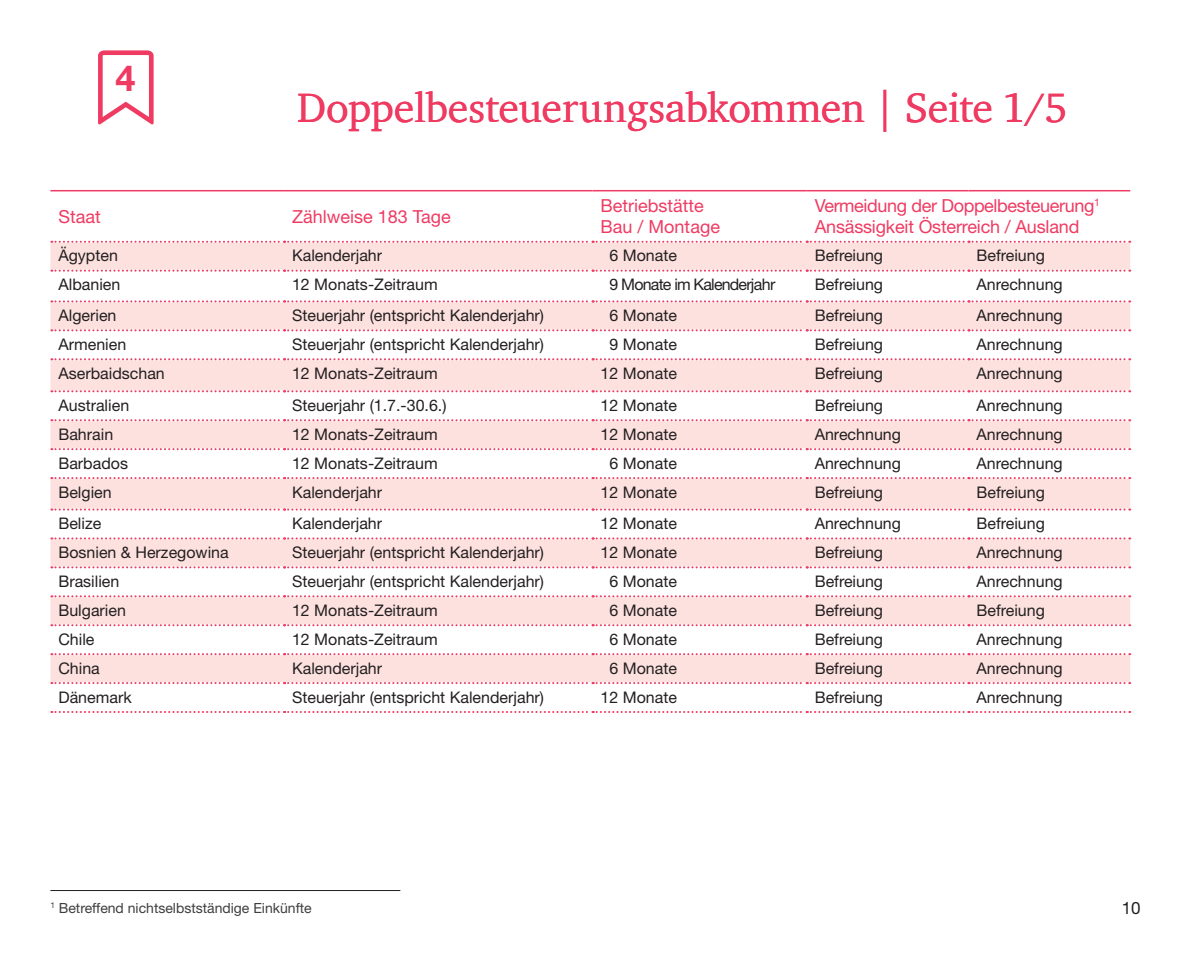
<style>
.page{position:relative;width:1191px;height:964px;background:#fff}
.page>*{position:absolute;margin:0;border:0;box-sizing:border-box;transform-origin:0 0}
.Outcome_Head_3{font:42px "ITC Charter Com";letter-spacing:-.01em;color:#ef3b62}
.t1{font:700 36px "Helvetica Neue LT Pro";color:#ef3b62}
.t2{font:18px/21.6px "Helvetica Neue LT Pro";letter-spacing:-.01em;color:#ef3b62}
.t3{font:17px "Helvetica Neue LT Pro";color:#231f20}
.t4{font:16px "Helvetica Neue LT Pro";color:#231f20}
.t5{font:16px "Helvetica Neue LT Pro";letter-spacing:-.05em;color:#231f20}
.t6{font:14px "Helvetica Neue LT Pro";color:#3e3e3f}
</style>
<div class="page">
<svg style="left:50px;top:242px;width:1080px;height:441px;fill:#fce1df"></svg>
<svg style="left:51px;top:241px;width:1079px;height:2px"></svg>
<svg style="left:51px;top:270px;width:1079px;height:2px"></svg>
<svg style="left:51px;top:300px;width:1079px;height:2px"></svg>
<svg style="left:51px;top:329px;width:1079px;height:2px"></svg>
<svg style="left:51px;top:358px;width:1079px;height:2px"></svg>
<svg style="left:51px;top:390px;width:1079px;height:2px"></svg>
<svg style="left:51px;top:419px;width:1079px;height:2px"></svg>
<svg style="left:51px;top:448px;width:1079px;height:2px"></svg>
<svg style="left:51px;top:477px;width:1079px;height:2px"></svg>
<svg style="left:51px;top:508px;width:1079px;height:2px"></svg>
<svg style="left:51px;top:537px;width:1079px;height:2px"></svg>
<svg style="left:51px;top:566px;width:1079px;height:2px"></svg>
<svg style="left:51px;top:595px;width:1079px;height:2px"></svg>
<svg style="left:51px;top:624px;width:1079px;height:2px"></svg>
<svg style="left:51px;top:653px;width:1079px;height:2px"></svg>
<svg style="left:51px;top:682px;width:1079px;height:2px"></svg>
<svg style="left:51px;top:711px;width:1079px;height:2px"></svg>
<hr style="left:50px;top:190px;width:234px;height:1px;background:#ef3b62">
<hr style="left:284px;top:190px;width:308px;height:1px;background:#ef3b62">
<hr style="left:592px;top:190px;width:214px;height:1px;background:#ef3b62">
<hr style="left:806px;top:190px;width:162px;height:1px;background:#ef3b62">
<hr style="left:968px;top:190px;width:162px;height:1px;background:#ef3b62">
<svg style="left:98px;top:50px;width:56px;height:74px"></svg>
<hr style="left:50px;top:890px;width:350px;height:1px;background:#231f20">
<p class="t1" style="left:116px;top:56px;width:22px">4</p>
<p class="Outcome_Head_3" style="left:297px;top:82px;width:772px">Doppelbesteuerungsabkommen | Seite 1/5</p>
<p class="t2" style="left:58px;top:205px;width:44px">Staat</p>
<p class="t2" style="left:292px;top:205px;width:160px">Zählweise 183 Tage</p>
<p class="t2" style="left:600px;top:194px;width:121px">Betriebstätte<br>Bau / Montage</p>
<p class="t2" style="left:814px;top:194px;width:287px">Vermeidung der Doppelbesteuerung<sup>1<br></sup>Ansässigkeit Österreich / Ausland</p>
<p class="t4" style="left:58px;top:246px;width:61px">Ägypten</p>
<p class="t4" style="left:292px;top:246px;width:92px">Kalenderjahr</p>
<p class="t4" style="left:609px;top:246px;width:69px">6 Monate</p>
<p class="t4" style="left:814px;top:246px;width:70px">Befreiung</p>
<p class="t4" style="left:976px;top:246px;width:70px">Befreiung</p>
<p class="t4" style="left:58px;top:275px;width:63px">Albanien</p>
<p class="t4" style="left:292px;top:275px;width:147px">12 Monats-Zeitraum</p>
<p class="t5" style="left:609px;top:275px;width:167px">9 Monate im Kalenderjahr</p>
<p class="t4" style="left:814px;top:275px;width:70px">Befreiung</p>
<p class="t4" style="left:976px;top:275px;width:88px">Anrechnung</p>
<p class="t4" style="left:58px;top:306px;width:60px">Algerien</p>
<p class="t4" style="left:292px;top:306px;width:253px">Steuerjahr (entspricht Kalenderjahr)</p>
<p class="t4" style="left:609px;top:306px;width:69px">6 Monate</p>
<p class="t4" style="left:814px;top:306px;width:70px">Befreiung</p>
<p class="t4" style="left:976px;top:306px;width:88px">Anrechnung</p>
<p class="t4" style="left:58px;top:334px;width:69px">Armenien</p>
<p class="t4" style="left:292px;top:334px;width:253px">Steuerjahr (entspricht Kalenderjahr)</p>
<p class="t4" style="left:609px;top:334px;width:69px">9 Monate</p>
<p class="t4" style="left:814px;top:334px;width:70px">Befreiung</p>
<p class="t4" style="left:976px;top:334px;width:88px">Anrechnung</p>
<p class="t4" style="left:58px;top:363px;width:108px">Aserbaidschan</p>
<p class="t4" style="left:292px;top:363px;width:147px">12 Monats-Zeitraum</p>
<p class="t4" style="left:600px;top:363px;width:78px">12 Monate</p>
<p class="t4" style="left:814px;top:363px;width:70px">Befreiung</p>
<p class="t4" style="left:976px;top:363px;width:88px">Anrechnung</p>
<p class="t4" style="left:58px;top:395px;width:72px">Australien</p>
<p class="t4" style="left:292px;top:395px;width:156px">Steuerjahr (1.7.-30.6.)</p>
<p class="t4" style="left:600px;top:395px;width:78px">12 Monate</p>
<p class="t4" style="left:814px;top:395px;width:70px">Befreiung</p>
<p class="t4" style="left:976px;top:395px;width:88px">Anrechnung</p>
<p class="t4" style="left:58px;top:424px;width:56px">Bahrain</p>
<p class="t4" style="left:292px;top:424px;width:147px">12 Monats-Zeitraum</p>
<p class="t4" style="left:600px;top:424px;width:78px">12 Monate</p>
<p class="t4" style="left:814px;top:424px;width:88px">Anrechnung</p>
<p class="t4" style="left:976px;top:424px;width:88px">Anrechnung</p>
<p class="t4" style="left:58px;top:453px;width:71px">Barbados</p>
<p class="t4" style="left:292px;top:453px;width:147px">12 Monats-Zeitraum</p>
<p class="t4" style="left:609px;top:453px;width:69px">6 Monate</p>
<p class="t4" style="left:814px;top:453px;width:88px">Anrechnung</p>
<p class="t4" style="left:976px;top:453px;width:88px">Anrechnung</p>
<p class="t4" style="left:58px;top:482px;width:55px">Belgien</p>
<p class="t4" style="left:292px;top:482px;width:92px">Kalenderjahr</p>
<p class="t4" style="left:600px;top:482px;width:78px">12 Monate</p>
<p class="t4" style="left:814px;top:482px;width:70px">Befreiung</p>
<p class="t4" style="left:976px;top:482px;width:70px">Befreiung</p>
<p class="t4" style="left:58px;top:514px;width:44px">Belize</p>
<p class="t4" style="left:292px;top:514px;width:92px">Kalenderjahr</p>
<p class="t4" style="left:600px;top:514px;width:78px">12 Monate</p>
<p class="t4" style="left:814px;top:514px;width:88px">Anrechnung</p>
<p class="t4" style="left:976px;top:514px;width:70px">Befreiung</p>
<p class="t4" style="left:58px;top:543px;width:172px">Bosnien &amp; Herzegowina</p>
<p class="t4" style="left:292px;top:543px;width:253px">Steuerjahr (entspricht Kalenderjahr)</p>
<p class="t4" style="left:600px;top:543px;width:78px">12 Monate</p>
<p class="t4" style="left:814px;top:543px;width:70px">Befreiung</p>
<p class="t4" style="left:976px;top:543px;width:88px">Anrechnung</p>
<p class="t4" style="left:58px;top:571px;width:63px">Brasilien</p>
<p class="t4" style="left:292px;top:571px;width:253px">Steuerjahr (entspricht Kalenderjahr)</p>
<p class="t4" style="left:609px;top:571px;width:69px">6 Monate</p>
<p class="t4" style="left:814px;top:571px;width:70px">Befreiung</p>
<p class="t4" style="left:976px;top:571px;width:88px">Anrechnung</p>
<p class="t4" style="left:58px;top:600px;width:69px">Bulgarien</p>
<p class="t4" style="left:292px;top:600px;width:147px">12 Monats-Zeitraum</p>
<p class="t4" style="left:609px;top:600px;width:69px">6 Monate</p>
<p class="t4" style="left:814px;top:600px;width:70px">Befreiung</p>
<p class="t4" style="left:976px;top:600px;width:70px">Befreiung</p>
<p class="t4" style="left:58px;top:629px;width:38px">Chile</p>
<p class="t4" style="left:292px;top:629px;width:147px">12 Monats-Zeitraum</p>
<p class="t4" style="left:609px;top:629px;width:69px">6 Monate</p>
<p class="t4" style="left:814px;top:629px;width:70px">Befreiung</p>
<p class="t4" style="left:976px;top:629px;width:88px">Anrechnung</p>
<p class="t4" style="left:58px;top:658px;width:43px">China</p>
<p class="t4" style="left:292px;top:658px;width:92px">Kalenderjahr</p>
<p class="t4" style="left:609px;top:658px;width:69px">6 Monate</p>
<p class="t4" style="left:814px;top:658px;width:70px">Befreiung</p>
<p class="t4" style="left:976px;top:658px;width:88px">Anrechnung</p>
<p class="t4" style="left:58px;top:687px;width:75px">Dänemark</p>
<p class="t4" style="left:292px;top:687px;width:253px">Steuerjahr (entspricht Kalenderjahr)</p>
<p class="t4" style="left:600px;top:687px;width:78px">12 Monate</p>
<p class="t4" style="left:814px;top:687px;width:70px">Befreiung</p>
<p class="t4" style="left:976px;top:687px;width:88px">Anrechnung</p>
<p class="t6" style="left:50px;top:899px;width:263px"><sup>1</sup> Betreffend nichtselbstständige Einkünfte</p>
<p class="t3" style="left:1121px;top:897px;width:20px">10</p>
</div>
